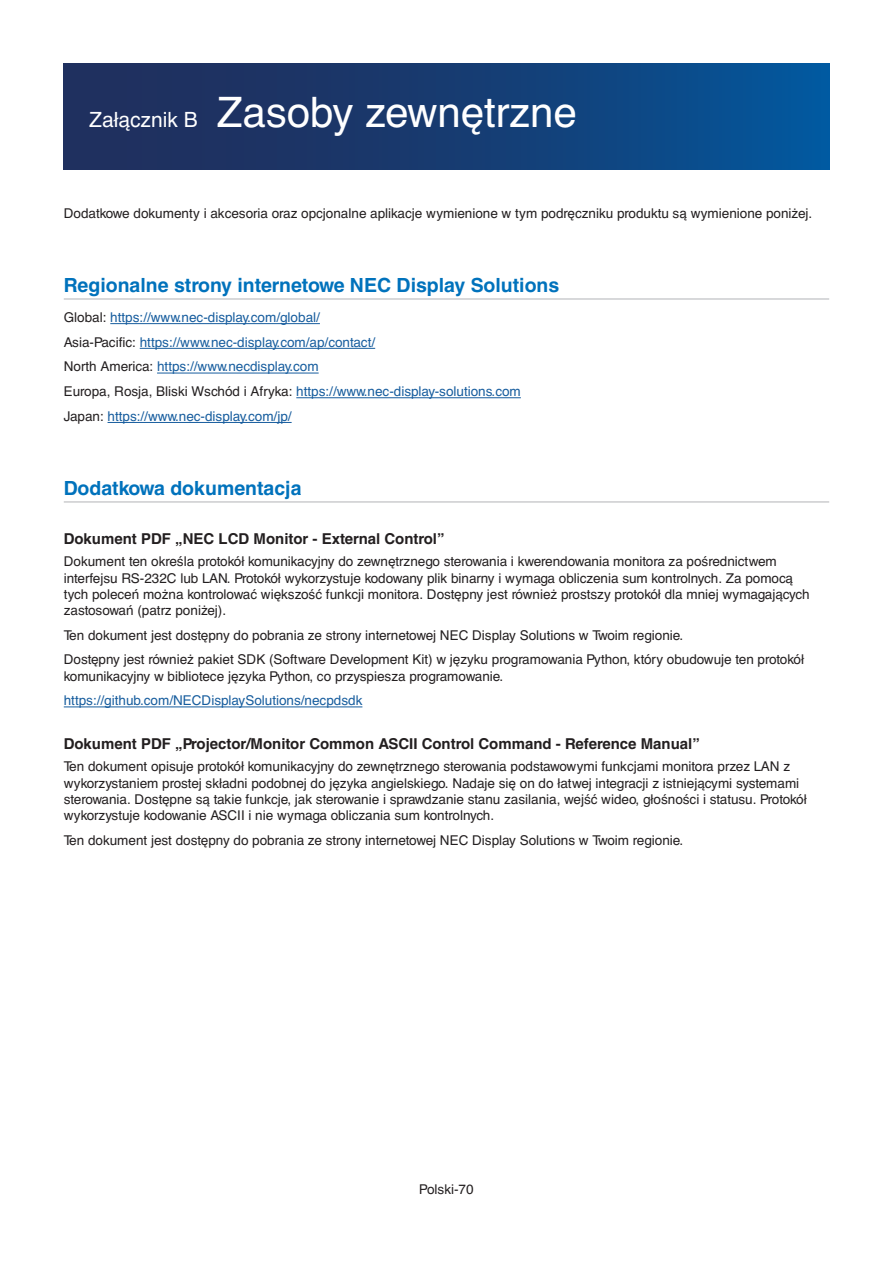
<style>
.page{position:relative;width:893px;height:1263px;background:#fff}
.page>*{position:absolute;margin:0;border:0;box-sizing:border-box;transform-origin:0 0}
.t1{font:42px "Helvetica LTCE";color:#fff}
.t2{font:700 19.5px "Helvetica LTCE";color:#0072bc}
.t3{font:700 15px "Helvetica LTCE";color:#231f20}
.t4{font:13.5px/16.2px "Helvetica LTCE";color:#231f20}
.t5{font:13.5px/24.8px "Helvetica LTCE";color:#175d9e}
.s1{font-size:21px}
.s2{color:#231f20}
</style>
<div class="page">
<div style="left:64px;top:64px;width:765px;height:106px;background:linear-gradient(to right,#242954,#055497)"></div>
<hr style="left:64px;top:299px;width:765px;height:1px;background:#b2b3b7">
<hr style="left:110px;top:323px;width:210px;height:1px;background:#175d9e">
<hr style="left:140px;top:348px;width:235px;height:1px;background:#175d9e">
<hr style="left:157px;top:373px;width:162px;height:1px;background:#175d9e">
<hr style="left:296px;top:397px;width:225px;height:1px;background:#175d9e">
<hr style="left:108px;top:422px;width:184px;height:1px;background:#175d9e">
<hr style="left:64px;top:502px;width:765px;height:1px;background:#b2b3b7">
<hr style="left:64px;top:706px;width:298px;height:1px;background:#175d9e">
<h1 class="t1" style="left:89px;top:88px;width:489px"><span class="s1">Załącznik B</span> Zasoby zewnętrzne</h1>
<p class="t4" style="left:64px;top:205px;width:750px">Dodatkowe dokumenty i akcesoria oraz opcjonalne aplikacje wymienione w tym podręczniku produktu są wymienione poniżej.</p>
<h2 class="t2" style="left:64px;top:274px;width:497px">Regionalne strony internetowe NEC Display Solutions</h2>
<p class="t5" style="left:64px;top:305px;width:459px"><span class="s2">Global:</span> https://www.nec-display.com/global/<br><span class="s2">Asia-Pacific:</span> https://www.nec-display.com/ap/contact/<br><span class="s2">North America:</span> https://www.necdisplay.com<br><span class="s2">Europa, Rosja, Bliski Wschód i Afryka:</span> https://www.nec-display-solutions.com <span class="s2">Japan:</span> https://www.nec-display.com/jp/</p>
<h2 class="t2" style="left:64px;top:477px;width:239px">Dodatkowa dokumentacja</h2>
<p class="t3" style="left:64px;top:529px;width:382px">Dokument PDF „NEC LCD Monitor - External Control”</p>
<p class="t4" style="left:64px;top:554px;width:747px">Dokument ten określa protokół komunikacyjny do zewnętrznego sterowania i kwerendowania monitora za pośrednictwem interfejsu RS-232C lub LAN. Protokół wykorzystuje kodowany plik binarny i wymaga obliczenia sum kontrolnych. Za pomocą tych poleceń można kontrolować większość funkcji monitora. Dostępny jest również prostszy protokół dla mniej wymagających zastosowań (patrz poniżej).</p>
<p class="t4" style="left:64px;top:623px;width:742px;line-height:24.8px">Ten dokument jest dostępny do pobrania ze strony internetowej NEC Display Solutions w Twoim regionie.<br>Dostępny jest również pakiet SDK (Software Development Kit) w języku programowania Python, który obudowuje ten protokół</p>
<p class="t4" style="left:64px;top:668px;width:441px">komunikacyjny w bibliotece języka Python, co przyspiesza programowanie.</p>
<p class="t5" style="left:64px;top:688px;width:300px">https://github.com/NECDisplaySolutions/necpdsdk</p>
<p class="t3" style="left:64px;top:734px;width:638px">Dokument PDF „Projector/Monitor Common ASCII Control Command - Reference Manual”</p>
<p class="t4" style="left:64px;top:759px;width:744px">Ten dokument opisuje protokół komunikacyjny do zewnętrznego sterowania podstawowymi funkcjami monitora przez LAN z wykorzystaniem prostej składni podobnej do języka angielskiego. Nadaje się on do łatwej integracji z istniejącymi systemami sterowania. Dostępne są takie funkcje, jak sterowanie i sprawdzanie stanu zasilania, wejść wideo, głośności i statusu. Protokół wykorzystuje kodowanie ASCII i nie wymaga obliczania sum kontrolnych.</p>
<p class="t4" style="left:64px;top:832px;width:621px">Ten dokument jest dostępny do pobrania ze strony internetowej NEC Display Solutions w Twoim regionie.</p>
<p class="t4" style="left:419px;top:1182px;width:56px">Polski-70</p>
</div>
